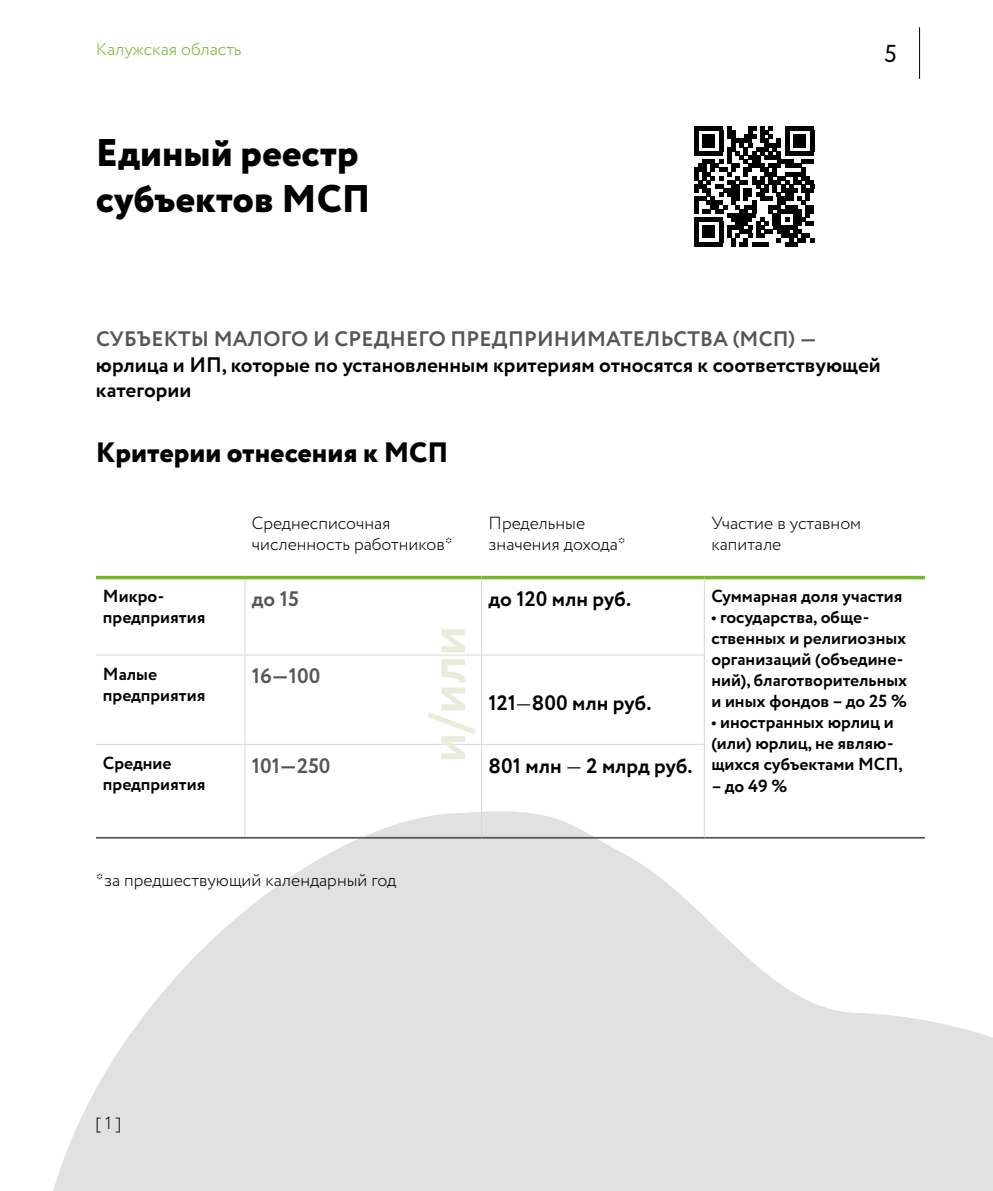
<style>
.page{position:relative;width:993px;height:1191px;background:#fff}
.page>*{position:absolute;margin:0;border:0;box-sizing:border-box;transform-origin:0 0}
.t1{font:700 52.5px "Circe";color:#e9ecdb}
.t2{font:800 38.5px/46.2px "Circe";color:#000}
.t3{font:800 28px "Circe";color:#000}
.t4{font:24.5px "Circe";color:#000}
.t5{font:700 21px/25.2px "Circe";color:#000}
.t6{font:700 21px "Circe";letter-spacing:.01em;color:#55565a}
.t7{font:700 17.5px/21px "Circe";color:#000}
.t8{font:300 17.5px/21px "Circe";color:#000}
.t9{font:300 17.5px "Circe";color:#76b82a}
.s1{font-family:"Muller";font-weight:300}
</style>
<div class="page">
<hr style="left:918px;top:27px;width:1px;height:52px;background:#000">
<svg style="left:53px;top:805px;width:939px;height:386px;fill:#e1e1e1"></svg>
<hr style="left:96px;top:576px;width:149px;height:3px;background:#76b82a">
<hr style="left:245px;top:576px;width:236px;height:3px;background:#76b82a">
<hr style="left:481px;top:576px;width:223px;height:3px;background:#76b82a">
<hr style="left:704px;top:576px;width:220px;height:3px;background:#76b82a">
<hr style="left:96px;top:837px;width:149px;height:1px;background:#55565a">
<hr style="left:245px;top:837px;width:236px;height:1px;background:#55565a">
<hr style="left:481px;top:837px;width:223px;height:1px;background:#55565a">
<hr style="left:704px;top:837px;width:220px;height:1px;background:#55565a">
<hr style="left:244px;top:579px;width:1px;height:76px;background:#d8d8d8">
<hr style="left:481px;top:579px;width:1px;height:76px;background:#d8d8d8">
<hr style="left:703px;top:579px;width:1px;height:76px;background:#d8d8d8">
<hr style="left:96px;top:655px;width:149px;height:1px;background:#d8d8d8">
<hr style="left:245px;top:655px;width:236px;height:1px;background:#d8d8d8">
<hr style="left:244px;top:655px;width:1px;height:89px;background:#d8d8d8">
<hr style="left:481px;top:655px;width:223px;height:1px;background:#d8d8d8">
<hr style="left:481px;top:655px;width:1px;height:89px;background:#d8d8d8">
<hr style="left:703px;top:655px;width:1px;height:89px;background:#d8d8d8">
<hr style="left:481px;top:744px;width:223px;height:1px;background:#d8d8d8">
<hr style="left:703px;top:744px;width:1px;height:93px;background:#d8d8d8">
<hr style="left:96px;top:744px;width:149px;height:1px;background:#d8d8d8">
<hr style="left:245px;top:744px;width:236px;height:1px;background:#d8d8d8">
<hr style="left:244px;top:744px;width:1px;height:93px;background:#d8d8d8">
<hr style="left:481px;top:744px;width:1px;height:93px;background:#d8d8d8">
<svg style="left:694px;top:126px;width:119px;height:120px"></svg>
<div style="left:789px;top:126px;width:16px;height:5px;background:#000"></div>
<div style="left:805px;top:126px;width:8px;height:5px;background:#000"></div>
<p class="t9" style="left:96px;top:38px;width:147px">Калужская область</p>
<h2 class="t2" style="left:96px;top:132px;width:276px">Единый реестр субъектов МСП</h2>
<h3 class="t4" style="left:883px;top:37px;width:14px">5</h3>
<p class="t6" style="left:96px;top:325px;width:722px">СУБЪЕКТЫ МАЛОГО И СРЕДНЕГО ПРЕДПРИНИМАТЕЛЬСТВА (МСП) ―</p>
<p class="t5" style="left:96px;top:353px;width:786px">юрлица и ИП, которые по установленным критериям относятся к соответствующей категории</p>
<h3 class="t3" style="left:96px;top:433px;width:354px">Критерии отнесения к МСП</h3>
<p class="t8" style="left:252px;top:512px;width:202px">Среднесписочная численность работников*</p>
<p class="t8" style="left:488px;top:512px;width:139px">Предельные значения дохода*</p>
<p class="t8" style="left:711px;top:512px;width:151px">Участие в уставном капитале</p>
<p class="t7" style="left:103px;top:587px;width:104px">Микро&shy;предприятия</p>
<p class="t6" style="left:252px;top:585px;width:48px">до 15</p>
<p class="t5" style="left:488px;top:587px;width:144px">до 120 млн руб.</p>
<p class="t7" style="left:711px;top:587px;width:193px">Суммарная доля участия</p>
<p class="t7" style="left:711px;top:608px;width:197px">• государства, обще&shy;ственных и религиозных организаций (объедине&shy;ний), благотворительных и иных фондов – до 25 %</p>
<p class="t7" style="left:711px;top:713px;width:193px">• иностранных юрлиц и (или) юрлиц, не являю&shy;щихся субъектами МСП,</p>
<p class="t7" style="left:711px;top:776px;width:78px">– до 49 %</p>
<h1 class="t1" style="left:411px;top:762px;width:138px;rotate:-90deg">и/или</h1>
<p class="t7" style="left:103px;top:664px;width:104px">Малые предприятия</p>
<p class="t6" style="left:252px;top:662px;width:70px">16―100</p>
<p class="t5" style="left:488px;top:691px;width:164px">121<span class="s1">—</span>800 млн руб.</p>
<p class="t7" style="left:103px;top:753px;width:104px">Средние предприятия</p>
<p class="t6" style="left:252px;top:751px;width:80px">101―250</p>
<p class="t5" style="left:488px;top:754px;width:205px">801 млн <span class="s1">—</span> 2 млрд руб.</p>
<p class="t8" style="left:96px;top:870px;width:301px">*за предшествующий календарный год</p>
<p class="t8" style="left:96px;top:1113px;width:27px">[ 1 ]</p>
</div>
